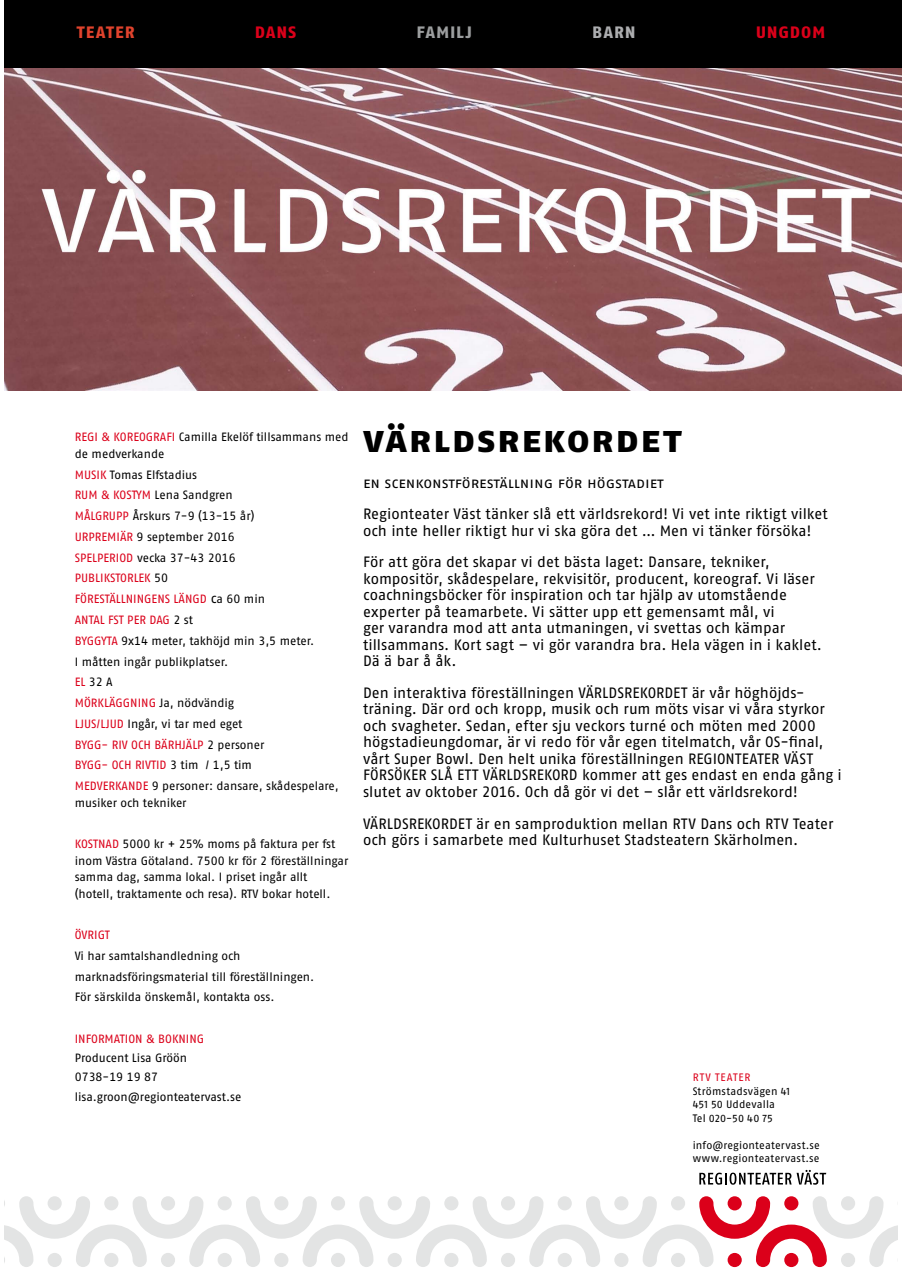
<style>
.page{position:relative;width:902px;height:1272px;background:#fff}
.page>*{position:absolute;margin:0;border:0;box-sizing:border-box;transform-origin:0 0}
.t1{font:37.5px "Fago No Exb Tf Caps";letter-spacing:.04em;color:#000}
.t2{font:16.5px "Fago No Exb Tf Caps";letter-spacing:.04em;color:#db001a}
.t3{font:16.5px "Fago No Exb Tf Caps";letter-spacing:.065em;color:#e0432d}
.t4{font:16.5px "Fago No Exb Tf Caps";letter-spacing:.04em;color:#9c9e9f}
.t5{font:16.5px "Fago No Exb Tf Caps";color:#acadaf}
.t6{font:15px/16.5px "Fago No Regular Tf";color:#000}
.t7{font:15px "Fago No Regular Lf Caps";letter-spacing:-.005em;color:#000}
.t8{font:12px/20.7px "Fago No Regular Tf";color:#000}
.t9{font:12px "Fago No Regular Tf";color:#db001a}
.t10{font:10.8px/13.5px "Fago No Regular LF";letter-spacing:.02em;color:#000}
.t11{font:10.8px "Fago No Regular LF";letter-spacing:.09em;color:#db001a}
.s1{color:#db001a}
.s2{font-size:13.5px}
</style>
<div class="page">
<div style="left:4px;top:0;width:897px;height:81px;background:#000"></div>
<img style="left:4px;top:68px;width:897px;height:322px">
<svg style="left:4px;top:1196px;width:894px;height:70px"></svg>
<svg style="left:699px;top:1169px;width:127px;height:15px"></svg>
<p class="t3" style="left:77px;top:23px;width:60px">Teater</p>
<p class="t2" style="left:255px;top:23px;width:43px">DANS</p>
<p class="t4" style="left:416px;top:23px;width:57px">familj</p>
<p class="t5" style="left:592px;top:23px;width:45px">BARN</p>
<p class="t2" style="left:755px;top:23px;width:69px">UNGDOM</p>
<p class="t8" style="left:75px;top:429px;width:275px;line-height:16.5px"><span class="s1">REGI &amp; KOREOGRAFI</span> Camilla Ekelöf tillsammans med de medverkande</p>
<p class="t8" style="left:75px;top:464px;width:265px"><span class="s1">MUSIK</span> Tomas Elfstadius<br><span class="s1">RUM &amp; KOSTYM</span> Lena Sandgren<br><span class="s1">MÅLGRUPP</span> Årskurs 7-9 (13-15 år)<br><span class="s1">URPREMIÄR</span> 9 september 2016<br><span class="s1">SPELPERIOD</span> vecka 37-43 2016<br><span class="s1">PUBLIKSTORLEK</span> 50<br><span class="s1">FÖRESTÄLLNINGENS LÄNGD</span> <span class="s2">c</span>a 60 min<br><span class="s1">ANTAL FST PER DAG</span> 2 st<br><span class="s1">BYGGYTA</span> 9x14 meter, takhöjd min 3,5 meter.<br>I måtten ingår publikplatser.<br><span class="s1">EL</span> 32 A<br><span class="s1">MÖRKLÄGGNING</span> Ja, nödvändig<br><span class="s1">LJUS/LJUD</span> Ingår, vi tar med eget<br><span class="s1">BYGG- RIV OCH BÄRHJÄLP</span> 2 personer<br><span class="s1">BYGG- OCH RIVTID</span> 3 tim / 1,5 tim<br><span class="s1">MEDVERKANDE</span> 9 personer: dansare, skådespelare,</p>
<p class="t8" style="left:75px;top:792px;width:113px">musiker och tekniker</p>
<p class="t8" style="left:75px;top:835px;width:275px;line-height:16.5px"><span class="s1">KOSTNAD</span> 5000 kr + 25% moms på faktura per fst inom Västra Götaland. 7500 kr för 2 föreställningar samma dag, samma lokal. I priset ingår allt (hotell, traktamente och resa). RTV bokar hotell.</p>
<p class="t9" style="left:75px;top:928px;width:37px">ÖVRIGT</p>
<p class="t8" style="left:75px;top:945px;width:241px">Vi har samtalshandledning och marknadsföringsmaterial till föreställningen.<br>För särskilda önskemål, kontakta oss.</p>
<p class="t9" style="left:75px;top:1031px;width:131px">INFORMATION &amp; BOKNING</p>
<p class="t8" style="left:75px;top:1048px;width:168px;line-height:19.2px">Producent Lisa Gröön<br>0738-19 19 87 lisa.groon@regionteatervast.se</p>
<h1 class="t1" style="left:363px;top:416px;width:320px">världsrekordet</h1>
<p class="t7" style="left:363px;top:474px;width:302px">en scenkonstföreställning för högstadiet</p>
<p class="t6" style="left:363px;top:505px;width:466px">Regionteater Väst tänker slå ett världsrekord! Vi vet inte riktigt vilket och inte heller riktigt hur vi ska göra det … Men vi tänker försöka!</p>
<p class="t6" style="left:363px;top:553px;width:460px">För att göra det skapar vi det bästa laget: Dansare, tekniker, kompositör, skådespelare, rekvisitör, producent, koreograf. Vi läser coachningsböcker för inspiration och tar hjälp av utomstående experter på teamarbete. Vi sätter upp ett gemensamt mål, vi<br>ger varandra mod att anta utmaningen, vi svettas och kämpar tillsammans. Kort sagt – vi gör varandra bra. Hela vägen in i kaklet.<br>Dä ä bar å åk.</p>
<p class="t6" style="left:363px;top:684px;width:480px">Den interaktiva föreställningen VÄRLDSREKORDET är vår höghöjds&shy;träning. Där ord och kropp, musik och rum möts visar vi våra styrkor och svagheter. Sedan, efter sju veckors turné och möten med 2000 högstadieungdomar, är vi redo för vår egen titelmatch, vår OS-final, vårt Super Bowl. Den helt unika föreställningen REGIONTEATER VÄST FÖRSÖKER SLÅ ETT VÄRLDSREKORD kommer att ges endast en enda gång i slutet av oktober 2016. Och då gör vi det – slår ett världsrekord!</p>
<p class="t6" style="left:363px;top:814px;width:472px">VÄRLDSREKORDET är en samproduktion mellan RTV Dans och RTV Teater och görs i samarbete med Kulturhuset Stadsteatern Skärholmen.</p>
<p class="t11" style="left:692px;top:1071px;width:59px">RTV TEATER</p>
<p class="t10" style="left:692px;top:1084px;width:99px">Strömstadsvägen 41<br>451 50 Uddevalla<br>Tel 020-50 40 75</p>
<p class="t10" style="left:692px;top:1138px;width:129px">info@regionteatervast.se www.regionteatervast.se</p>
</div>
